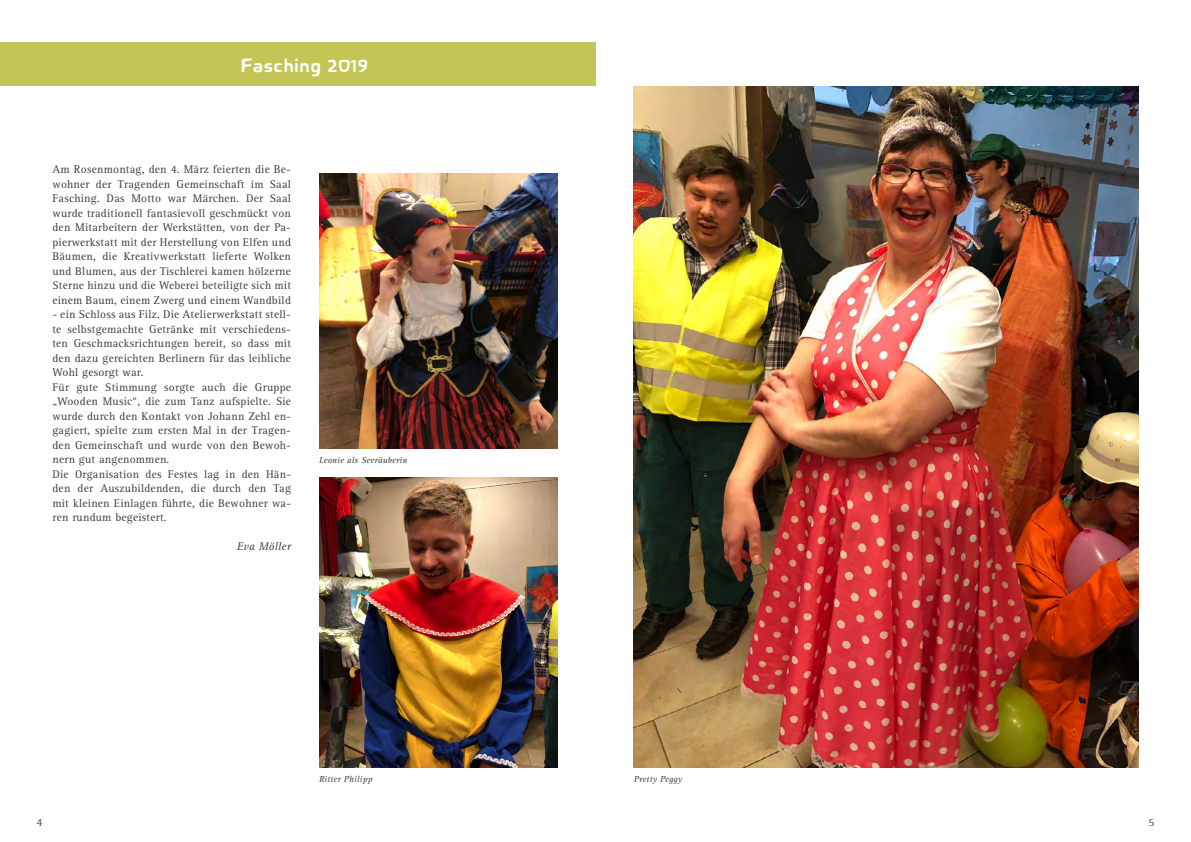
<style>
.page{position:relative;width:1191px;height:842px;background:#fff}
.page>*{position:absolute;margin:0;border:0;box-sizing:border-box;transform-origin:0 0}
.t1{font:700 20px "Novalis JY";letter-spacing:.02em;color:#fff}
.t2{font:11.5px/14.5px "Rotis Serif";letter-spacing:.02em;color:#3e3d40;text-align:justify}
.t3{font:italic 11.5px "Rotis Serif";letter-spacing:.02em;color:#3e3d40}
.t4{font:11.5px "Rotis Serif";color:#4b4b4d}
.t5{font:italic 9px "Rotis Serif";letter-spacing:.02em;color:#3e3d40}
</style>
<div class="page">
<div style="left:0;top:43px;width:595px;height:43px;background:#c3c557"></div>
<img style="left:319px;top:173px;width:238px;height:276px">
<img style="left:319px;top:478px;width:238px;height:290px">
<img style="left:634px;top:86px;width:504px;height:682px">
<h1 class="t1" style="left:241px;top:53px;width:129px">Fasching 2019</h1>
<p class="t2" style="left:52px;top:162px;width:240px">Am Rosenmontag, den 4. März feierten die Be&shy;wohner der Tragenden Gemeinschaft im Saal Fasching. Das Motto war Märchen. Der Saal wurde traditionell fantasievoll geschmückt von den Mitarbeitern der Werkstätten, von der Pa&shy;pierwerkstatt mit der Herstellung von Elfen und Bäumen, die Kreativwerkstatt lieferte Wolken und Blumen, aus der Tischlerei kamen hölzerne Sterne hinzu und die Weberei beteiligte sich mit einem Baum, einem Zwerg und einem Wandbild</p>
<p class="t2" style="left:52px;top:307px;width:240px;text-align:left">- ein Schloss aus Filz. Die Atelierwerkstatt stell&shy;te selbstgemachte Getränke mit verschiedens&shy;ten Geschmacksrichtungen bereit, so dass mit den dazu gereichten Berlinern für das leibliche Wohl gesorgt war.<br>Für gute Stimmung sorgte auch die Gruppe „Wooden Music“, die zum Tanz aufspielte. Sie wurde durch den Kontakt von Johann Zehl en&shy;gagiert, spielte zum ersten Mal in der Tragen&shy;den Gemeinschaft und wurde von den Bewoh&shy;nern gut angenommen.<br>Die Organisation des Festes lag in den Hän&shy;den der Auszubildenden, die durch den Tag mit kleinen Einlagen führte, die Bewohner wa&shy;ren rundum begeistert.</p>
<p class="t3" style="left:237px;top:540px;width:56px">Eva Möller</p>
<p class="t5" style="left:319px;top:455px;width:90px">Leonie als Seeräuberin</p>
<p class="t5" style="left:319px;top:774px;width:55px">Ritter Philipp</p>
<p class="t5" style="left:634px;top:774px;width:50px">Pretty Peggy</p>
<p class="t4" style="left:37px;top:815px;width:7px">4</p>
<p class="t4" style="left:1148px;top:815px;width:7px">5</p>
</div>
